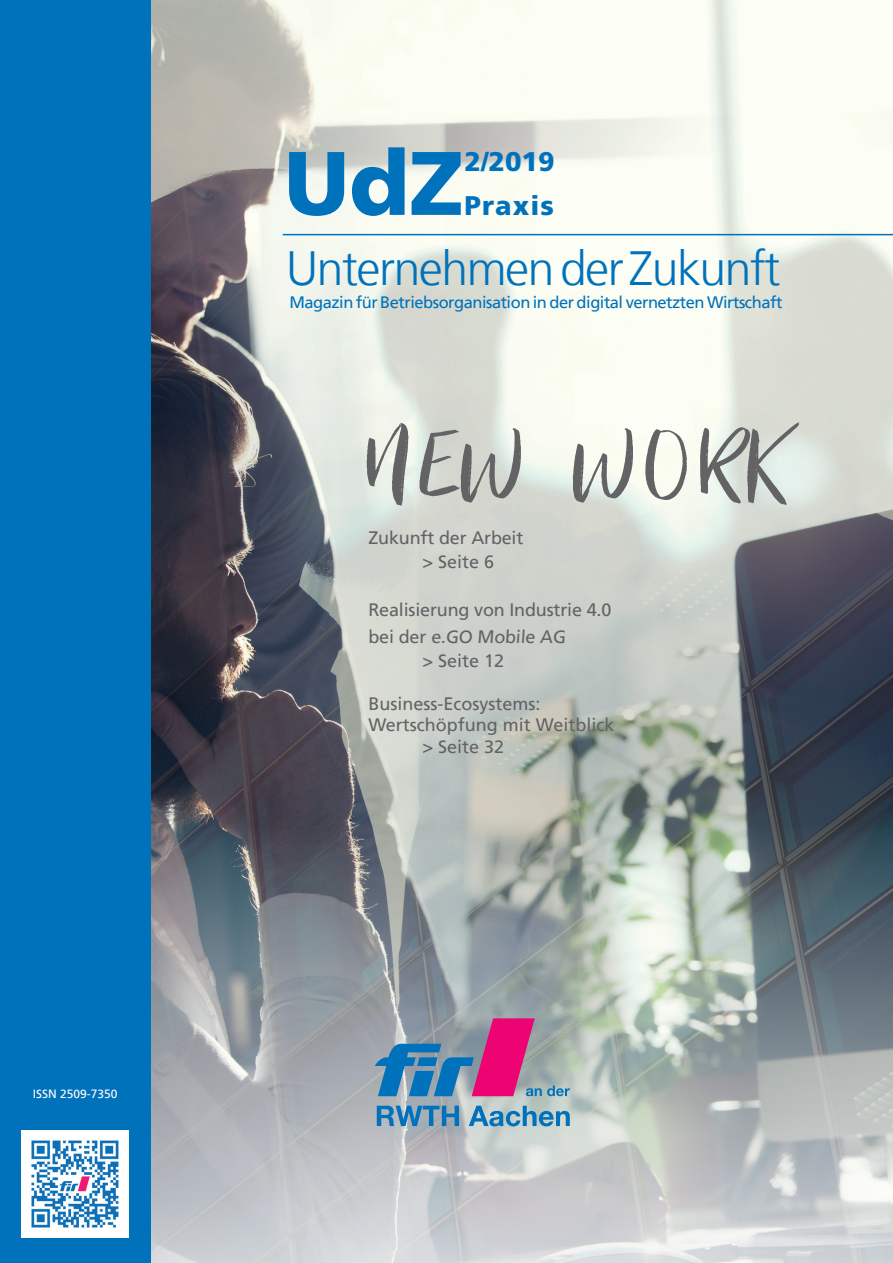
<style>
.page{position:relative;width:893px;height:1263px;background:#fff}
.page>*{position:absolute;margin:0;border:0;box-sizing:border-box;transform-origin:0 0}
.t1{font:118.5px "Bitter Rose";letter-spacing:.04em;color:#636366;scale:1.2 1}
.t2{font:900 90px "Frutiger";color:#0072bc}
.t3{font:300 48px "Frutiger LT";letter-spacing:-.03em;color:#0072bc}
.t4{font:900 27px/44.1px "Frutiger";letter-spacing:.04em;color:#0072bc}
.t5{font:18px/24px "Frutiger LT";color:#636366}
.t6{font:16.5px "Frutiger LT";letter-spacing:-.03em;color:#0072bc}
.t7{font:12px "Frutiger LT";color:#fff}
</style>
<div class="page">
<img style="left:150px;top:0;width:743px;height:1263px">
<hr style="left:283px;top:234px;width:610px;height:1px;background:#0072bc">
<svg style="left:469px;top:1106px;width:101px;height:20px;background:#71a7c4"></svg>
<svg style="left:377px;top:1106px;width:82px;height:20px;background:#5391ba"></svg>
<svg style="left:375px;top:1018px;width:195px;height:78px;background:#8f79a1"></svg>
<div style="left:0;top:0;width:150px;height:1263px;background:#0072bc"></div>
<img style="left:22px;top:1131px;width:106px;height:106px">
<p class="t7" style="left:33px;top:1086px;width:86px">ISSN 2509-7350</p>
<h2 class="t2" style="left:284px;top:129px;width:182px">UdZ</h2>
<h3 class="t3" style="left:286px;top:241px;width:496px">Unternehmen der Zukunft</h3>
<p class="t6" style="left:289px;top:292px;width:494px">Magazin für Betriebsorganisation in der digital vernetzten Wirtschaft</p>
<h3 class="t4" style="left:465px;top:139px;width:92px">2/2019<br>Praxis</h3>
<h1 class="t1" style="left:367px;top:403px;width:346px">NEW WORK</h1>
<p class="t5" style="left:422px;top:525px;width:102px;text-indent:-54px">Zukunft der Arbeit &gt; Seite 6</p>
<p class="t5" style="left:368px;top:596px;width:244px;line-height:27px">Realisierung von Industrie 4.0 bei der e.GO Mobile AG</p>
<p class="t5" style="left:422px;top:648px;width:83px">&gt; Seite 12</p>
<p class="t5" style="left:368px;top:692px;width:174px">Business-Ecosystems:</p>
<p class="t5" style="left:368px;top:713px;width:247px">Wertschöpfung mit Weitblick</p>
<p class="t5" style="left:422px;top:735px;width:83px">&gt; Seite 32</p>
</div>
